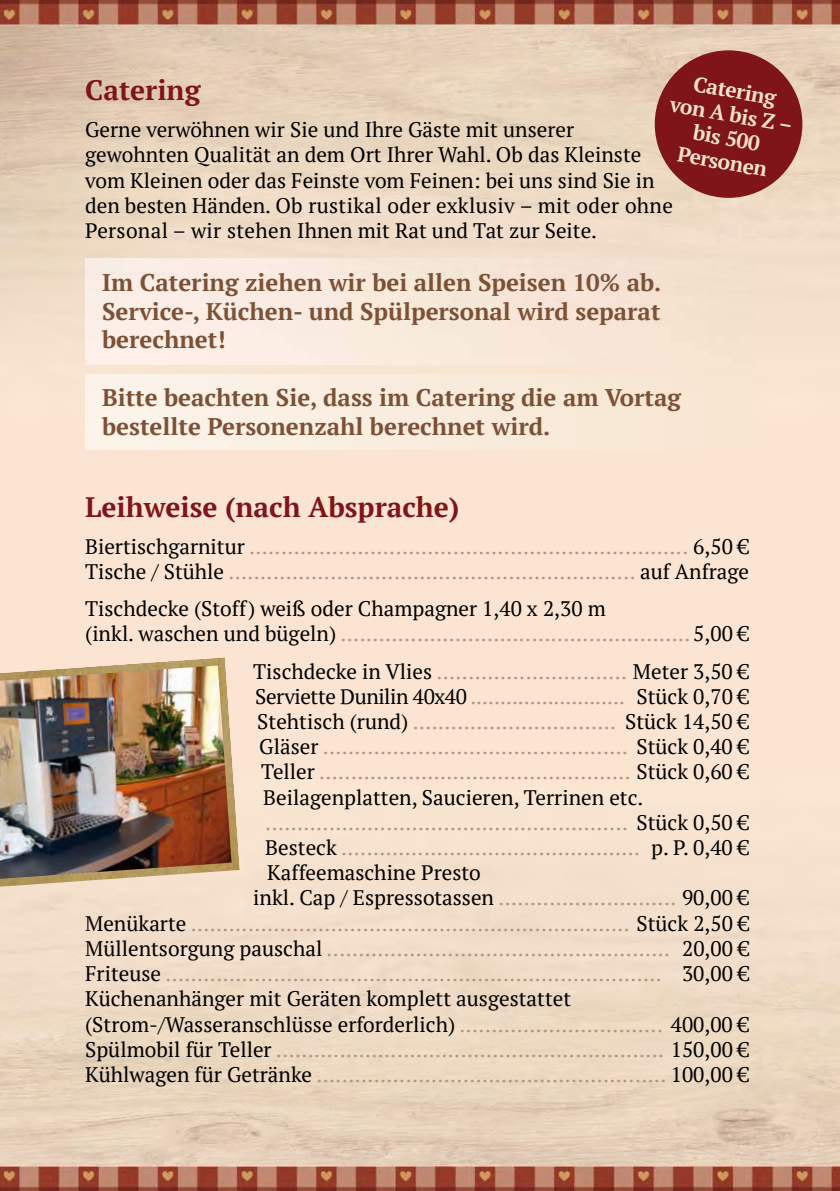
<style>
.page{position:relative;width:840px;height:1191px;background:#fff}
.page>*{position:absolute;margin:0;border:0;box-sizing:border-box;transform-origin:0 0}
.t1{font:700 28px "PT Serif";color:#7f1518}
.t2{font:700 24px/28.8px "PT Serif";color:#7c5136;text-align:justify}
.t3{font:21px/25.2px "PT Serif";color:#b39681}
.t4{font:21px/25.2px "PT Serif";color:#000}
.t5{font:21px "PT Serif";letter-spacing:-.02em;color:#000}
.t6{font:700 21px/24px "PT Serif";color:#f4e1cb;text-align:center}
.s1{color:#000}
.s2{color:#b39681}
</style>
<div class="page">
<img style="left:0;top:0;width:839px;height:1191px">
<img style="left:85px;top:258px;width:669px;height:107px">
<img style="left:85px;top:374px;width:669px;height:76px">
<div style="left:654px;top:50px;width:148px;height:148px;background:#7f1518;border-radius:50%"></div>
<img style="left:0;top:657px;width:240px;height:231px">
<img style="left:0;top:665px;width:231px;height:216px">
<p class="t6" style="left:676px;top:68px;width:126px;rotate:10deg">Catering von A bis Z – bis 500<br>Personen</p>
<h1 class="t1" style="left:85px;top:71px;width:117px">Catering</h1>
<p class="t4" style="left:85px;top:117px;width:589px">Gerne verwöhnen wir Sie und Ihre Gäste mit unserer gewohnten Qualität an dem Ort Ihrer Wahl. Ob das Kleinste vom Kleinen oder das Feinste vom Feinen: bei uns sind Sie in den besten Händen. Ob rustikal oder exklusiv – mit oder ohne Personal – wir stehen Ihnen mit Rat und Tat zur Seite.</p>
<p class="t2" style="left:102px;top:267px;width:560px">Im Catering ziehen wir bei allen Speisen 10% ab.<br>Service-, Küchen- und Spülpersonal wird separat berechnet!</p>
<p class="t2" style="left:102px;top:383px;width:580px">Bitte beachten Sie, dass im Catering die am Vortag bestellte Personenzahl berechnet wird.</p>
<h1 class="t1" style="left:85px;top:487px;width:375px">Leihweise (nach Absprache)</h1>
<p class="t3" style="left:85px;top:533px;width:665px"><span class="s1">Biertischgarnitur</span> ..................................................................... <span class="s1">6,50 €<br>Tische / Stühle</span> ................................................................ <span class="s1">auf Anfrage</span></p>
<p class="t4" style="left:85px;top:595px;width:665px">Tischdecke (Stoff) weiß oder Champagner 1,40 x 2,30 m<br>(inkl. waschen und bügeln) <span class="s2">.......................................................</span> 5,00 €</p>
<p class="t3" style="left:253px;top:658px;width:497px"><span class="s1">Tischdecke in Vlies</span> .............................. <span class="s1">Meter 3,50 €</span></p>
<p class="t5" style="left:255px;top:682px;width:495px">Serviette Dunilin 40x40 <span class="s2">..........................</span> Stück 0,70 €</p>
<p class="t3" style="left:257px;top:708px;width:493px"><span class="s1">Stehtisch (rund)</span> ................................ <span class="s1">Stück 14,50 €</span></p>
<p class="t3" style="left:259px;top:733px;width:491px"><span class="s1">Gläser</span> ................................................ <span class="s1">Stück 0,40 €</span></p>
<p class="t3" style="left:261px;top:759px;width:489px"><span class="s1">Teller</span> ................................................. <span class="s1">Stück 0,60 €</span></p>
<p class="t4" style="left:263px;top:784px;width:381px">Beilagenplatten, Saucieren, Terrinen etc.</p>
<p class="t3" style="left:265px;top:809px;width:485px">......................................................... <span class="s1">Stück 0,50 €</span></p>
<p class="t3" style="left:265px;top:834px;width:485px"><span class="s1">Besteck</span> ............................................... <span class="s1">p. P. 0,40 €</span></p>
<p class="t4" style="left:267px;top:859px;width:215px">Kaffeemaschine Presto</p>
<p class="t4" style="left:253px;top:885px;width:497px">inkl. Cap / Espressotassen <span class="s2">............................</span> 90,00 €</p>
<p class="t3" style="left:85px;top:910px;width:665px"><span class="s1">Menükarte</span> ..................................................................... <span class="s1">Stück 2,50 €</span></p>
<p class="t3" style="left:85px;top:935px;width:665px"><span class="s1">Müllentsorgung pauschal</span> ...................................................... <span class="s1">20,00 €</span></p>
<p class="t3" style="left:85px;top:960px;width:665px"><span class="s1">Friteuse</span> .............................................................................. <span class="s1">30,00 €</span></p>
<p class="t4" style="left:85px;top:985px;width:487px">Küchenanhänger mit Geräten komplett ausgestattet</p>
<p class="t4" style="left:85px;top:1011px;width:665px">(Strom-/Wasseranschlüsse erforderlich) <span class="s2">................................</span> 400,00 €</p>
<p class="t3" style="left:85px;top:1036px;width:665px"><span class="s1">Spülmobil für Teller</span> ............................................................. <span class="s1">150,00 €</span></p>
<p class="t3" style="left:85px;top:1061px;width:665px"><span class="s1">Kühlwagen für Getränke</span> ....................................................... <span class="s1">100,00 €</span></p>
</div>
